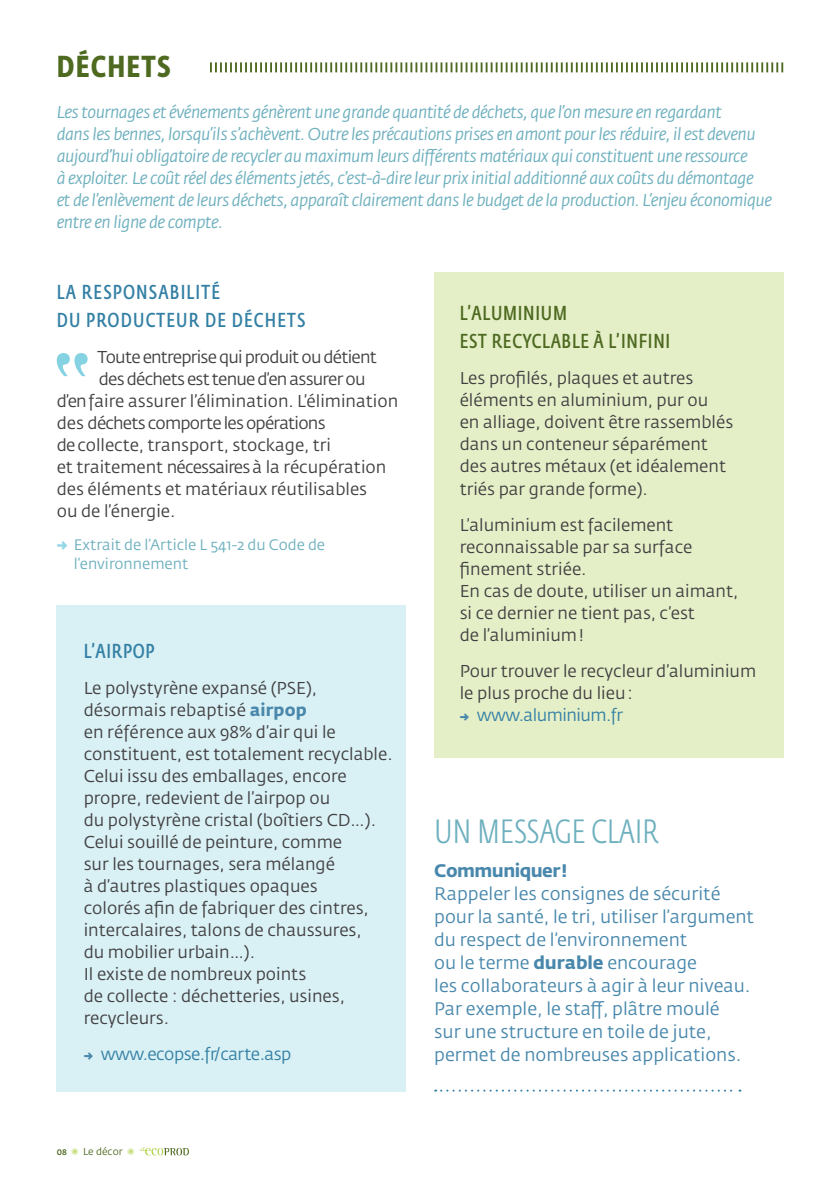
<style>
.page{position:relative;width:840px;height:1191px;background:#fff}
.page>*{position:absolute;margin:0;border:0;box-sizing:border-box;transform-origin:0 0}
.t1{font:300 33.2px "Fedra Sans Cond Std";letter-spacing:.01em;color:#6eb0be}
.t2{font:700 30px "Fedra Sans Cond Std";letter-spacing:.035em;color:#4e6a21}
.t3{font:600 20px/28px "Fedra Sans Cond Std";letter-spacing:.06em;color:#3480a5}
.t4{font:600 20px/28px "Fedra Sans Cond Std";letter-spacing:.035em;color:#4e6a21}
.t5{font:18px/23px "Fedra Sans Std";color:#4988ac}
.t6{font:700 18px "Fedra Sans Std";letter-spacing:-.03em;color:#4988ac}
.t7{font:17px/22px "Fedra Sans Std";color:#414042}
.t8{font:italic 17px/22px "Fedra Sans Std";letter-spacing:-.03em;color:#6eb0be}
.t9{font:17px "Fedra Sans Std";letter-spacing:-.045em;color:#414042}
.t10{font:17px "Fedra Sans Std";letter-spacing:-.03em;color:#3480a5}
.t11{font:15px/19px "Fedra Sans Std";color:#6eb0be}
.t12{font:10px "Fedra Sans Std";letter-spacing:.01em;color:#4e6a21}
.s1{font-weight:700;color:#91d6e5}
.s2{font-weight:700;color:#4988ac}
.s3{font-weight:700;font-size:13px;color:#4988ac}
.s4{font-weight:500;font-size:8px}
.s5{color:#b1d34a}
.s6{font-weight:700}
</style>
<div class="page">
<svg style="left:139px;top:1147px;width:50px;height:8px"></svg>
<svg style="left:57px;top:353px;width:30px;height:23px"></svg>
<svg style="left:435px;top:1089px;width:305px;height:2px"></svg>
<svg style="left:210px;top:62px;width:572px;height:10px"></svg>
<div style="left:57px;top:605px;width:348px;height:486px;background:#d9f0f4"></div>
<div style="left:434px;top:272px;width:348px;height:485px;background:#e5efc7"></div>
<h2 class="t2" style="left:57px;top:48px;width:115px">DÉCHETS</h2>
<p class="t8" style="left:57px;top:101px;width:716px">Les tournages et événements génèrent une grande quantité de déchets, que l’on mesure en regardant<br>dans les bennes, lorsqu’ils s’achèvent. Outre les précautions prises en amont pour les réduire, il est devenu aujourd’hui obligatoire de recycler au maximum leurs différents matériaux qui constituent une ressource<br>à exploiter. Le coût réel des éléments jetés, c’est-à-dire leur prix initial additionné aux coûts du démontage<br>et de l’enlèvement de leurs déchets, apparaît clairement dans le budget de la production. L’enjeu économique entre en ligne de compte.</p>
<p class="t3" style="left:57px;top:278px;width:250px">LA RESPONSABILITÉ<br>DU PRODUCTEUR DE DÉCHETS</p>
<p class="t9" style="left:98px;top:346px;width:280px">Toute entreprise qui produit ou détient</p>
<p class="t9" style="left:99px;top:368px;width:268px">des déchets est tenue d’en assurer ou</p>
<p class="t7" style="left:57px;top:390px;width:343px">d’en faire assurer l’élimination. L’élimination</p>
<p class="t9" style="left:57px;top:412px;width:270px">des déchets comporte les opérations</p>
<p class="t7" style="left:57px;top:434px;width:275px">de collecte, transport, stockage, tri</p>
<p class="t7" style="left:57px;top:456px;width:331px">et traitement nécessaires à la récupération</p>
<p class="t7" style="left:57px;top:478px;width:312px">des éléments et matériaux réutilisables</p>
<p class="t7" style="left:57px;top:500px;width:120px">ou de l’énergie.</p>
<p class="t11" style="left:74px;top:535px;width:253px;text-indent:-17px"><span class="s1">→</span> Extrait de l’Article L 541-2 du Code de l’environnement</p>
<p class="t3" style="left:84px;top:637px;width:72px">L’AIRPOP</p>
<p class="t7" style="left:84px;top:677px;width:310px">Le polystyrène expansé (PSE), désormais rebaptisé <span class="s2">airpop<br></span>en référence aux 98% d’air qui le constituent, est totalement recyclable.<br>Celui issu des emballages, encore propre, redevient de l’airpop ou<br>du polystyrène cristal (boîtiers CD…).<br>Celui souillé de peinture, comme<br>sur les tournages, sera mélangé<br>à d’autres plastiques opaques<br>colorés afin de fabriquer des cintres, intercalaires, talons de chaussures,<br>du mobilier urbain…).<br>Il existe de nombreux points<br>de collecte : déchetteries, usines, recycleurs.</p>
<p class="t10" style="left:84px;top:1043px;width:209px"><span class="s3">→</span> www.ecopse.fr/carte.asp</p>
<p class="t12" style="left:57px;top:1145px;width:79px"><span class="s4">08</span> <span class="s5">✺</span> Le décor <span class="s5">✺</span></p>
<p class="t4" style="left:459px;top:300px;width:212px">L’ALUMINIUM<br>EST RECYCLABLE À L’INFINI</p>
<p class="t7" style="left:459px;top:367px;width:275px">Les profilés, plaques et autres éléments en aluminium, pur ou<br>en alliage, doivent être rassemblés dans un conteneur séparément des autres métaux (et idéalement triés par grande forme).</p>
<p class="t7" style="left:459px;top:513px;width:280px">L’aluminium est facilement reconnaissable par sa surface finement striée.<br>En cas de doute, utiliser un aimant, si ce dernier ne tient pas, c’est<br>de l’aluminium!</p>
<p class="t7" style="left:459px;top:659px;width:298px">Pour trouver le recycleur d’aluminium le plus proche du lieu:</p>
<p class="t10" style="left:459px;top:704px;width:165px"><span class="s3">→</span> www.aluminium.fr</p>
<h1 class="t1" style="left:434px;top:811px;width:226px">UN MESSAGE CLAIR</h1>
<p class="t6" style="left:434px;top:859px;width:135px">Communiquer!</p>
<p class="t5" style="left:434px;top:881px;width:321px">Rappeler les consignes de sécurité pour la santé, le tri, utiliser l’argument du respect de l’environnement<br>ou le terme <span class="s6">durable</span> encourage<br>les collaborateurs à agir à leur niveau.<br>Par exemple, le staff, plâtre moulé<br>sur une structure en toile de jute, permet de nombreuses applications.</p>
</div>
